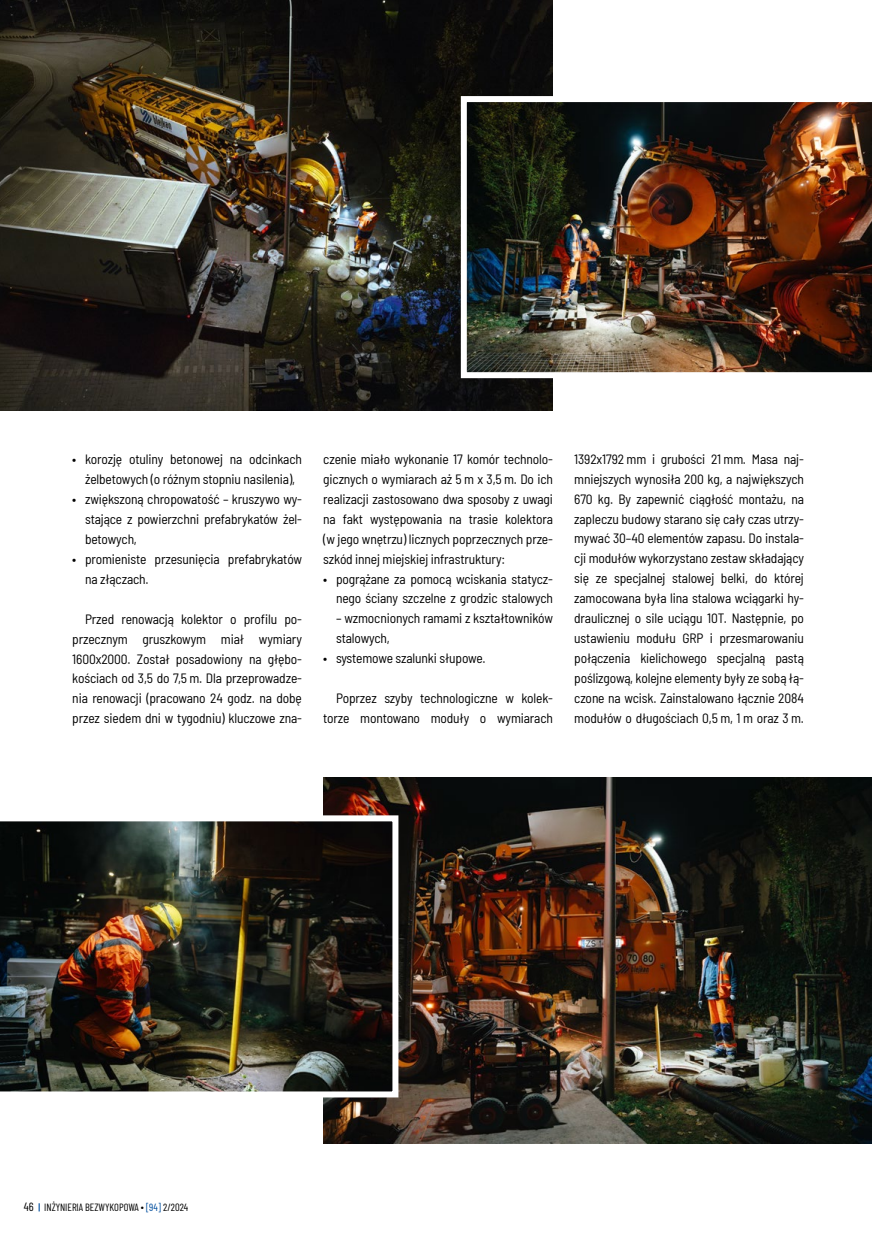
<style>
.page{position:relative;width:872px;height:1242px;background:#fff}
.page>*{position:absolute;margin:0;border:0;box-sizing:border-box;transform-origin:0 0}
.t1{font:semi-condensed 13.5px/20px "Barlow";letter-spacing:-.01em;color:#000;text-align:justify}
.t2{font:12px "Barlow Condensed";color:#000}
.t3{font:10.5px "Barlow Condensed";color:#000}
.s1{color:#004e9e}
</style>
<div class="page">
<img style="left:0;top:0;width:553px;height:411px">
<img style="left:458px;top:93px;width:414px;height:288px">
<img style="left:323px;top:777px;width:549px;height:366px">
<img style="left:0;top:812px;width:401px;height:288px">
<p class="t1" style="left:72px;top:448px;width:231px;text-align:center">• korozję otuliny betonowej na odcinkach żelbetowych (o różnym stopniu nasilenia),</p>
<p class="t1" style="left:85px;top:488px;width:218px;text-indent:-13px">• zwiększoną chropowatość – kruszywo wy&shy;stające z powierzchni prefabrykatów żel&shy;betowych,</p>
<p class="t1" style="left:85px;top:548px;width:218px;text-indent:-13px">• promieniste przesunięcia prefabrykatów na złączach.</p>
<p class="t1" style="left:72px;top:607px;width:231px;text-indent:13px">Przed renowacją kolektor o profilu po&shy;przecznym gruszkowym miał wymiary 1600x2000. Został posadowiony na głębo&shy;kościach od 3,5 do 7,5 m. Dla przeprowadze&shy;nia renowacji (pracowano 24 godz. na dobę przez siedem dni w tygodniu) kluczowe zna-</p>
<p class="t1" style="left:323px;top:448px;width:231px">czenie miało wykonanie 17 komór technolo&shy;gicznych o wymiarach aż 5 m x 3,5 m. Do ich realizacji zastosowano dwa sposoby z uwagi na fakt występowania na trasie kolektora (w jego wnętrzu) licznych poprzecznych prze&shy;szkód innej miejskiej infrastruktury:</p>
<p class="t1" style="left:323px;top:567px;width:231px;text-align:right">• pogrążane za pomocą wciskania statycz&shy;nego ściany szczelne z grodzic stalowych</p>
<p class="t1" style="left:336px;top:607px;width:218px">– wzmocnionych ramami z kształtowników stalowych,</p>
<p class="t1" style="left:323px;top:647px;width:164px">• systemowe szalunki słupowe.</p>
<p class="t1" style="left:323px;top:687px;width:231px;text-align:right">Poprzez szyby technologiczne w kolek&shy;torze montowano moduły o wymiarach</p>
<p class="t1" style="left:574px;top:448px;width:231px">1392x1792 mm i grubości 21 mm. Masa naj&shy;mniejszych wynosiła 200 kg, a największych 670 kg. By zapewnić ciągłość montażu, na zapleczu budowy starano się cały czas utrzy&shy;mywać 30–40 elementów zapasu. Do instala&shy;cji modułów wykorzystano zestaw składający się ze specjalnej stalowej belki, do której zamocowana była lina stalowa wciągarki hy&shy;draulicznej o sile uciągu 10T. Następnie, po ustawieniu modułu GRP i przesmarowaniu połączenia kielichowego specjalną pastą poślizgową, kolejne elementy były ze sobą łą&shy;czone na wcisk. Zainstalowano łącznie 2084 modułów o długościach 0,5 m, 1 m oraz 3 m.</p>
<p class="t2" style="left:24px;top:1198px;width:11px">46</p>
<p class="t3" style="left:44px;top:1199px;width:146px">INŻYNIERIA BEZWYKOPOWA ∙ <span class="s1">[94]</span> 2/2024</p>
</div>
